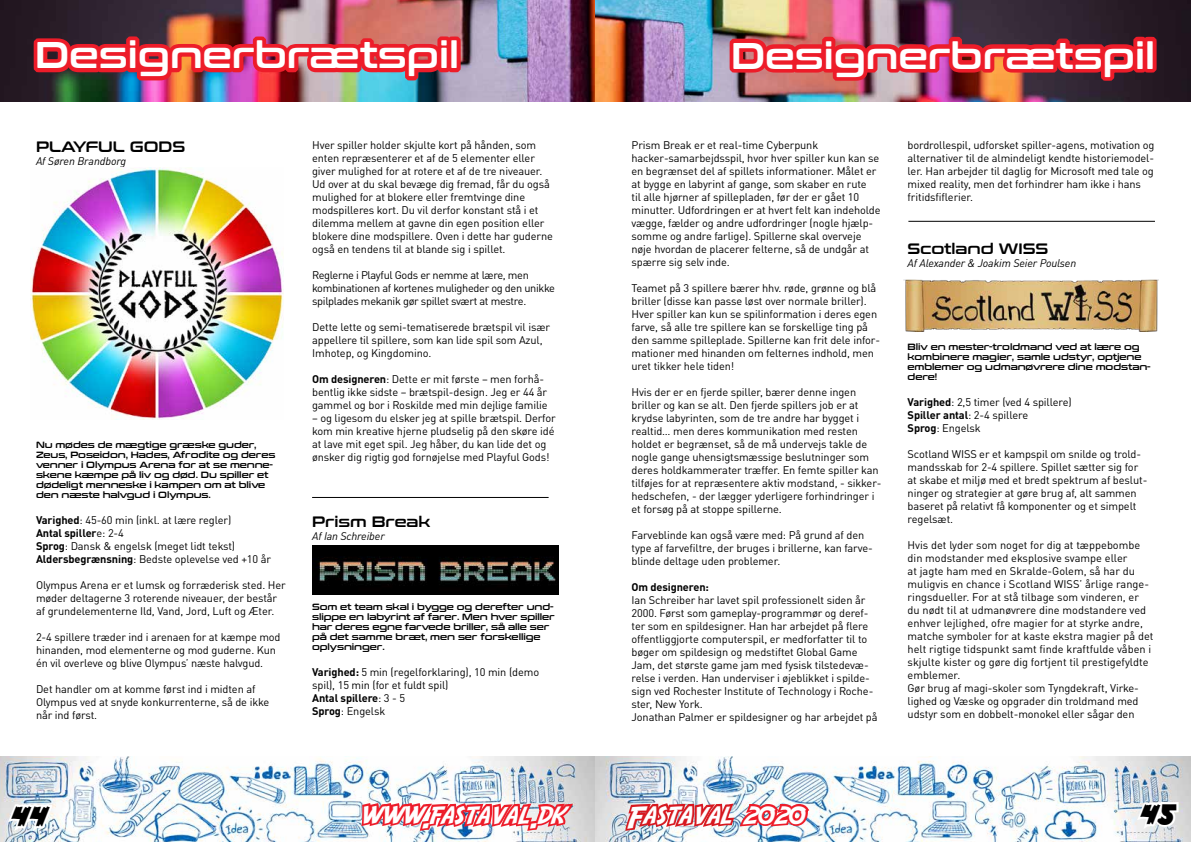
<style>
.page{position:relative;width:1191px;height:842px;background:#fff}
.page>*{position:absolute;margin:0;border:0;box-sizing:border-box;transform-origin:0 0}
.t1{font:39px "Flying Leatherneck";color:#000}
.t2{font:37px "Conthrax Sb";color:#fff}
.t3{font:30px "Adventure";color:#fff}
.t4{font:15px "Conthrax Sb";color:#000}
.t5{font:11px/13px "DINOT";letter-spacing:-.01em;color:#000}
.t6{font:11px/13px "DINOT";letter-spacing:-.03em;color:#000}
.t7{font:italic 11px "DINOT";letter-spacing:-.01em;color:#000}
.t8{font:700 11px "DINOT";letter-spacing:-.01em;color:#000}
.t9{font:9px/10px "Conthrax Sb";letter-spacing:-.01em;color:#000}
.t10{font:6px "Times New Roman";color:#000}
.s1{font-weight:700}
</style>
<div class="page">
<hr style="left:312px;top:497px;width:236px;height:1px;background:#000">
<img style="left:0;top:756px;width:1191px;height:86px">
<img style="left:0;top:0;width:1191px;height:101px">
<img style="left:357px;top:797px;width:219px;height:40px">
<svg style="left:4px;top:788px;width:50px;height:54px"></svg>
<img style="left:30px;top:32px;width:425px;height:52px">
<div style="left:447px;top:37px;width:14px;height:35px;border:8px solid #ed1c29"></div>
<img style="left:31px;top:167px;width:252px;height:253px">
<img style="left:312px;top:545px;width:246px;height:49px">
<hr style="left:908px;top:221px;width:247px;height:1px;background:#000">
<img style="left:623px;top:797px;width:189px;height:40px">
<svg style="left:1133px;top:786px;width:47px;height:56px"></svg>
<svg style="left:725px;top:33px;width:425px;height:52px;background:#bd3641"></svg>
<div style="left:1143px;top:37px;width:13px;height:36px;border:8px solid #ed1c29"></div>
<img style="left:903px;top:280px;width:255px;height:51px">
<h2 class="t2" style="left:35px;top:27px;width:425px">Designerbrætspil</h2>
<h3 class="t4" style="left:36px;top:135px;width:151px">PLAYFUL GODS</h3>
<p class="t7" style="left:36px;top:154px;width:92px">Af Søren Brandborg</p>
<p class="t9" style="left:36px;top:439px;width:241px">Nu mødes de mægtige græske guder, Zeus, Poseidon, Hades, Afrodite og deres venner i Olympus Arena for at se menne&shy;skene kæmpe på liv og død. Du spiller et dødeligt menneske i kampen om at blive den næste halvgud i Olympus.</p>
<p class="t5" style="left:36px;top:513px;width:237px"><span class="s1">Varighed</span>: 45-60 min (inkl. at lære regler)<br><span class="s1">Antal spiller</span>e: 2-4<br><span class="s1">Sprog</span>: Dansk &amp; engelsk (meget lidt tekst)<br><span class="s1">Aldersbegrænsning</span>: Bedste oplevelse ved +10 år</p>
<p class="t5" style="left:36px;top:578px;width:251px">Olympus Arena er et lumsk og forræderisk sted. Her møder deltagerne 3 roterende niveauer, der består af grundelementerne Ild, Vand, Jord, Luft og Æter.</p>
<p class="t5" style="left:36px;top:630px;width:246px">2-4 spillere træder ind i arenaen for at kæmpe mod hinanden, mod elementerne og mod guderne. Kun én vil overleve og blive Olympus’ næste halvgud.</p>
<p class="t5" style="left:36px;top:682px;width:235px">Det handler om at komme først ind i midten af<br>Olympus ved at snyde konkurrenterne, så de ikke når ind først.</p>
<p class="t5" style="left:312px;top:139px;width:242px">Hver spiller holder skjulte kort på hånden, som enten repræsenterer et af de 5 elementer eller giver mulighed for at rotere et af de tre niveauer.<br>Ud over at du skal bevæge dig fremad, får du også mulighed for at blokere eller fremtvinge dine modspilleres kort. Du vil derfor konstant stå i et dilemma mellem at gavne din egen position eller blokere dine modspillere. Oven i dette har guderne også en tendens til at blande sig i spillet.</p>
<p class="t6" style="left:312px;top:269px;width:244px">Reglerne i Playful Gods er nemme at lære, men kombinationen af kortenes muligheder og den unikke spilplades mekanik gør spillet svært at mestre.</p>
<p class="t5" style="left:312px;top:321px;width:239px">Dette lette og semi-tematiserede brætspil vil især appellere til spillere, som kan lide spil som Azul,<br>Imhotep, og Kingdomino.</p>
<p class="t5" style="left:312px;top:373px;width:237px"><span class="s1">Om designeren</span>: Dette er mit første – men forhå&shy;bentlig ikke sidste – brætspil-design. Jeg er 44 år gammel og bor i Roskilde med min dejlige familie</p>
<p class="t5" style="left:312px;top:412px;width:245px">– og ligesom du elsker jeg at spille brætspil. Derfor kom min kreative hjerne pludselig på den skøre idé at lave mit eget spil. Jeg håber, du kan lide det og ønsker dig rigtig god fornøjelse med Playful Gods!</p>
<h3 class="t4" style="left:312px;top:510px;width:120px">Prism Break</h3>
<p class="t7" style="left:312px;top:529px;width:74px">Af Ian Schreiber</p>
<p class="t9" style="left:312px;top:601px;width:244px">Som et team skal i bygge og derefter und&shy;slippe en labyrint af farer. Men hver spiller har deres egne farvede briller, så alle ser på det samme bræt, men ser forskellige oplysninger.</p>
<p class="t5" style="left:312px;top:665px;width:228px"><span class="s1">Varighed:</span> 5 min (regelforklaring), 10 min (demo spil), 15 min (for et fuldt spil)<br><span class="s1">Antal spillere</span>: 3 - 5<br><span class="s1">Sprog</span>: Engelsk</p>
<h1 class="t1" style="left:8px;top:797px;width:38px">44</h1>
<h3 class="t3" style="left:360px;top:797px;width:205px">www.fastaval.dk</h3>
<h2 class="t2" style="left:731px;top:27px;width:425px">Designerbrætspil</h2>
<p class="t5" style="left:631px;top:138px;width:251px">Prism Break er et real-time Cyberpunk hacker-samarbejdsspil, hvor hver spiller kun kan se en begrænset del af spillets informationer. Målet er at bygge en labyrint af gange, som skaber en rute<br>til alle hjørner af spillepladen, før der er gået 10 minutter. Udfordringen er at hvert felt kan indeholde vægge, fælder og andre udfordringer (nogle hjælp&shy;somme og andre farlige). Spillerne skal overveje nøje hvordan de placerer felterne, så de undgår at spærre sig selv inde.</p>
<p class="t5" style="left:631px;top:282px;width:250px">Teamet på 3 spillere bærer hhv. røde, grønne og blå briller (disse kan passe løst over normale briller).<br>Hver spiller kan kun se spilinformation i deres egen farve, så alle tre spillere kan se forskellige ting på den samme spilleplade. Spillerne kan frit dele infor&shy;mationer med hinanden om felternes indhold, men uret tikker hele tiden!</p>
<p class="t5" style="left:631px;top:386px;width:251px">Hvis der er en fjerde spiller, bærer denne ingen briller og kan se alt. Den fjerde spillers job er at krydse labyrinten, som de tre andre har bygget i realtid… men deres kommunikation med resten holdet er begrænset, så de må undervejs takle de nogle gange uhensigtsmæssige beslutninger som deres holdkammerater træffer. En femte spiller kan tilføjes for at repræsentere aktiv modstand, - sikker&shy;hedschefen, - der lægger yderligere forhindringer i et forsøg på at stoppe spillerne.</p>
<p class="t5" style="left:631px;top:529px;width:243px">Farveblinde kan også være med: På grund af den type af farvefiltre, der bruges i brillerne, kan farve&shy;blinde deltage uden problemer.</p>
<p class="t8" style="left:631px;top:580px;width:79px">Om designeren:</p>
<p class="t5" style="left:631px;top:594px;width:248px">Ian Schreiber har lavet spil professionelt siden år 2000. Først som gameplay-programmør og deref&shy;ter som en spildesigner. Han har arbejdet på flere offentliggjorte computerspil, er medforfatter til to bøger om spildesign og medstiftet Global Game Jam, det største game jam med fysisk tilstedevæ&shy;relse i verden. Han underviser i øjeblikket i spilde&shy;sign ved Rochester Institute of Technology i Roche&shy;ster, New York.<br>Jonathan Palmer er spildesigner og har arbejdet på</p>
<p class="t5" style="left:907px;top:139px;width:248px">bordrollespil, udforsket spiller-agens, motivation og alternativer til de almindeligt kendte historiemodel&shy;ler. Han arbejder til daglig for Microsoft med tale og mixed reality, men det forhindrer ham ikke i hans fritidsfiflerier.</p>
<h3 class="t4" style="left:907px;top:237px;width:142px">Scotland WISS</h3>
<p class="t7" style="left:907px;top:256px;width:170px">Af Alexander &amp; Joakim Seier Poulsen</p>
<p class="t9" style="left:907px;top:341px;width:244px">Bliv en mester-troldmand ved at lære og kombinere magier, samle udstyr, optjene emblemer og udmanøvrere dine modstan&shy;dere!</p>
<p class="t5" style="left:907px;top:395px;width:165px"><span class="s1">Varighed</span>: 2,5 timer (ved 4 spillere)<br><span class="s1">Spiller antal</span>: 2-4 spillere<br><span class="s1">Sprog</span>: Engelsk</p>
<p class="t5" style="left:907px;top:447px;width:241px">Scotland WISS er et kampspil om snilde og trold&shy;mandsskab for 2-4 spillere. Spillet sætter sig for at skabe et miljø med et bredt spektrum af beslut&shy;ninger og strategier at gøre brug af, alt sammen baseret på relativt få komponenter og et simpelt regelsæt.</p>
<p class="t5" style="left:907px;top:538px;width:247px">Hvis det lyder som noget for dig at tæppebombe din modstander med eksplosive svampe eller<br>at jagte ham med en Skralde-Golem, så har du muligvis en chance i Scotland WISS’ årlige range&shy;ringsdueller. For at stå tilbage som vinderen, er du nødt til at udmanøvrere dine modstandere ved enhver lejlighed, ofre magier for at styrke andre, matche symboler for at kaste ekstra magier på det helt rigtige tidspunkt samt finde kraftfulde våben i skjulte kister og gøre dig fortjent til prestigefyldte emblemer.<br>Gør brug af magi-skoler som Tyngdekraft, Virke&shy;lighed og Væske og opgrader din troldmand med udstyr som en dobbelt-monokel eller sågar den</p>
<h3 class="t3" style="left:627px;top:797px;width:177px">Fastaval 2020</h3>
<h1 class="t1" style="left:1137px;top:795px;width:38px">45</h1>
<p class="t10" style="left:1149px;top:808px;width:7px">45</p>
</div>
